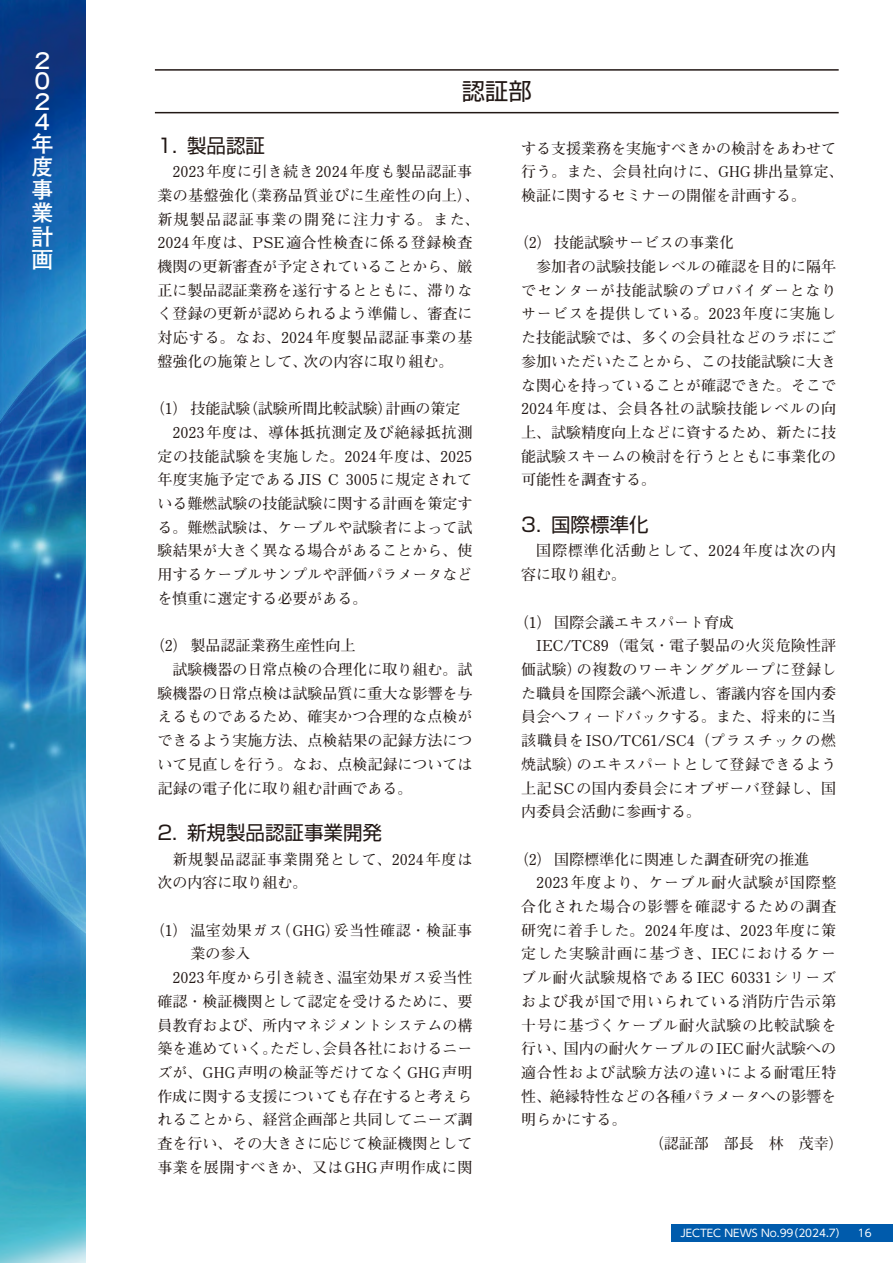
<style>
.page{position:relative;width:893px;height:1263px;background:#fff}
.page>*{position:absolute;margin:0;border:0;box-sizing:border-box;transform-origin:0 0}
.t1{font:23.25px "Shin Go Pro";color:#221815}
.t2{font:700 22.5px/23.1px "Futo Go B101 Pr 6 N";color:#fff;text-align:justify}
.t3{font:19.5px "Shin Go Pro";color:#221815}
.t4{font:700 15px/23.7px "Futo Min A101 Pro";color:#221815}
.t5{font:700 15px/23.7px "Futo Min A101 Pro";letter-spacing:.05em;color:#221815}
.t6{font:700 15px "Futo Min A101 Pro";letter-spacing:.055em;color:#221815}
.t7{font:700 15px/23.7px "Futo Min A101 Pro";letter-spacing:.02em;color:#221815}
.t8{font:700 15px/23.7px "Futo Min A101 Pro";letter-spacing:.035em;color:#221815;text-align:center}
.t9{font:700 15px "Futo Min A101 Pro";letter-spacing:.045em;color:#221815}
.t10{font:700 15px/23.7px "Futo Min A101 Pro";letter-spacing:.025em;color:#221815}
.t11{font:700 15px "Futo Min A101 Pro";letter-spacing:.03em;color:#221815}
.t12{font:700 15px "Futo Min A101 Pro";letter-spacing:.06em;color:#221815}
.t13{font:700 15px "Futo Min A101 Pro";letter-spacing:.065em;color:#221815}
.t14{font:700 15px "Futo Min A101 Pro";letter-spacing:.09em;color:#221815}
.t15{font:10.5px "UD Shin Go Pro";color:#fff}
</style>
<div class="page">
<div style="left:672px;top:1225px;width:221px;height:17px;background:#005bac"></div>
<img style="left:0;top:0;width:85px;height:1263px">
<hr style="left:155px;top:69px;width:684px;height:2px;background:#221815">
<hr style="left:155px;top:112px;width:684px;height:1px;background:#221815">
<h2 class="t2" style="left:31px;top:50px;width:20px;line-height:20.2px">２<br>０<br>２<br>４</h2>
<h2 class="t2" style="left:31px;top:131px;width:23px">年度事業計画</h2>
<h1 class="t1" style="left:462px;top:72px;width:71px">認証部</h1>
<h3 class="t3" style="left:187px;top:129px;width:79px">製品認証</h3>
<h3 class="t3" style="left:157px;top:129px;width:21px">1.</h3>
<p class="t10" style="left:242px;top:158px;width:239px;text-indent:-69px">2023年度に引き続き2024年度も製品認証事（業務品質並びに生産性の向上、(</p>
<p class="t4" style="left:157px;top:182px;width:93px">業の基盤強化</p>
<p class="t14" style="left:157px;top:207px;width:324px">新規製品認証事業の開発に注力する。また、</p>
<p class="t8" style="left:157px;top:229px;width:316px">2024年度は、PSE適合性検査に係る登録検査</p>
<p class="t4" style="left:157px;top:253px;width:317px">機関の更新審査が予定されていることから、厳</p>
<p class="t4" style="left:157px;top:276px;width:317px">正に製品認証業務を遂行するとともに、滞りな</p>
<p class="t4" style="left:157px;top:300px;width:317px">く登録の更新が認められるよう準備し、審査に</p>
<p class="t5" style="left:157px;top:324px;width:317px">対応する。なお、2024年度製品認証事業の基</p>
<p class="t4" style="left:304px;top:348px;width:152px">次の内容に取り組む。</p>
<p class="t4" style="left:157px;top:348px;width:151px">盤強化の施策として、</p>
<p class="t4" style="left:150px;top:395px;width:102px">（）1 技能試験</p>
<p class="t5" style="left:172px;top:419px;width:302px">2023年度は、導体抵抗測定及び絶縁抵抗測</p>
<p class="t5" style="left:157px;top:442px;width:316px">定の技能試験を実施した。2024年度は、2025</p>
<p class="t11" style="left:157px;top:468px;width:316px">年度実施予定であるJIS C 3005に規定されて</p>
<p class="t4" style="left:157px;top:490px;width:317px">いる難燃試験の技能試験に関する計画を策定す</p>
<p class="t4" style="left:157px;top:513px;width:317px">る。難燃試験は、ケーブルや試験者によって試</p>
<p class="t4" style="left:157px;top:537px;width:317px">験結果が大きく異なる場合があることから、使</p>
<p class="t4" style="left:157px;top:561px;width:317px">用するケーブルサンプルや評価パラメータなど</p>
<p class="t4" style="left:157px;top:585px;width:211px">を慎重に選定する必要がある。</p>
<p class="t4" style="left:150px;top:632px;width:207px">（）2 製品認証業務生産性向上</p>
<p class="t4" style="left:172px;top:656px;width:302px">試験機器の日常点検の合理化に取り組む。試</p>
<p class="t4" style="left:157px;top:679px;width:317px">験機器の日常点検は試験品質に重大な影響を与</p>
<p class="t4" style="left:157px;top:703px;width:317px">えるものであるため、確実かつ合理的な点検が</p>
<p class="t4" style="left:157px;top:727px;width:317px">できるよう実施方法、点検結果の記録方法につ</p>
<p class="t4" style="left:157px;top:750px;width:317px">いて見直しを行う。なお、点検記録については</p>
<p class="t4" style="left:157px;top:774px;width:257px">記録の電子化に取り組む計画である。</p>
<h3 class="t3" style="left:187px;top:817px;width:196px">新規製品認証事業開発</h3>
<p class="t4" style="left:243px;top:395px;width:152px">（試験所間比較試験）</p>
<p class="t4" style="left:385px;top:395px;width:76px">計画の策定</p>
<h3 class="t3" style="left:157px;top:817px;width:21px">2.</h3>
<p class="t5" style="left:157px;top:845px;width:317px;text-indent:15px">新規製品認証事業開発として、2024年度は次の内容に取り組む。</p>
<p class="t8" style="left:334px;top:916px;width:140px">妥当性確認・検証事</p>
<p class="t8" style="left:150px;top:916px;width:135px">（）1 温室効果ガス業の参入</p>
<p class="t4" style="left:276px;top:916px;width:66px">（GHG）</p>
<p class="t4" style="left:172px;top:964px;width:171px">2023年度から引き続き、</p>
<p class="t4" style="left:157px;top:987px;width:317px">確認・検証機関として認定を受けるために、要</p>
<p class="t4" style="left:157px;top:1011px;width:317px">員教育および、所内マネジメントシステムの構</p>
<p class="t4" style="left:322px;top:1035px;width:152px">会員各社におけるニー</p>
<p class="t4" style="left:337px;top:964px;width:137px">温室効果ガス妥当性</p>
<p class="t4" style="left:157px;top:1035px;width:317px">築を進めていく。<br>ズが、GHG声明の検証等だけてなくGHG声明作成に関する支援についても存在すると考えられることから、経営企画部と共同してニーズ調査を行い、その大きさに応じて検証機関として事業を展開すべきか、又はGHG声明作成に関</p>
<p class="t4" style="left:270px;top:1035px;width:61px">ただし、</p>
<p class="t4" style="left:521px;top:134px;width:324px">する支援業務を実施すべきかの検討をあわせて行う。また、会員社向けに、GHG排出量算定、検証に関するセミナーの開催を計画する。</p>
<p class="t4" style="left:514px;top:229px;width:222px">（）2 技能試験サービスの事業化</p>
<p class="t4" style="left:536px;top:253px;width:301px">参加者の試験技能レベルの確認を目的に隔年</p>
<p class="t6" style="left:521px;top:278px;width:317px">でセンターが技能試験のプロバイダーとなり</p>
<p class="t5" style="left:521px;top:300px;width:317px">サービスを提供している。2023年度に実施し</p>
<p class="t4" style="left:521px;top:324px;width:316px">た技能試験では、多くの会員社などのラボにご</p>
<p class="t4" style="left:521px;top:348px;width:316px">参加いただいたことから、この技能試験に大き</p>
<p class="t4" style="left:521px;top:371px;width:316px">な関心を持っていることが確認できた。そこで</p>
<p class="t9" style="left:521px;top:397px;width:316px">2024年度は、会員各社の試験技能レベルの向</p>
<p class="t4" style="left:521px;top:419px;width:316px">上、試験精度向上などに資するため、新たに技</p>
<p class="t4" style="left:521px;top:442px;width:316px">能試験スキームの検討を行うとともに事業化の</p>
<p class="t4" style="left:521px;top:466px;width:136px">可能性を調査する。</p>
<h3 class="t3" style="left:551px;top:509px;width:99px">国際標準化</h3>
<h3 class="t3" style="left:521px;top:509px;width:21px">3.</h3>
<p class="t5" style="left:521px;top:537px;width:317px;text-indent:15px">国際標準化活動として、2024年度は次の内容に取り組む。</p>
<p class="t4" style="left:514px;top:608px;width:222px">（）1 国際会議エキスパート育成</p>
<p class="t4" style="left:536px;top:632px;width:302px">IEC/TC89（電気・電子製品の火災危険性評</p>
<p class="t7" style="left:577px;top:656px;width:261px">の複数のワーキンググループに登録し</p>
<p class="t4" style="left:521px;top:656px;width:62px">価試験）</p>
<p class="t4" style="left:521px;top:679px;width:316px">た職員を国際会議へ派遣し、審議内容を国内委</p>
<p class="t4" style="left:521px;top:703px;width:316px">員会へフィードバックする。また、将来的に当</p>
<p class="t12" style="left:521px;top:729px;width:316px">該職員をISO/TC61/SC （4 プラスチックの燃</p>
<p class="t7" style="left:577px;top:750px;width:261px">のエキスパートとして登録できるよう</p>
<p class="t7" style="left:521px;top:750px;width:316px">焼試験）<br>上記SCの国内委員会にオブザーバ登録し、国内委員会活動に参画する。</p>
<p class="t4" style="left:514px;top:845px;width:297px">（）2 国際標準化に関連した調査研究の推進</p>
<p class="t9" style="left:536px;top:871px;width:302px">2023年度より、ケーブル耐火試験が国際整</p>
<p class="t6" style="left:521px;top:895px;width:317px">合化された場合の影響を確認するための調査</p>
<p class="t8" style="left:521px;top:916px;width:317px">研究に着手した。2024年度は、2023年度に策</p>
<p class="t13" style="left:521px;top:942px;width:316px">定した実験計画に基づき、IECにおけるケー</p>
<p class="t11" style="left:731px;top:966px;width:107px">60331シリーズ</p>
<p class="t6" style="left:521px;top:966px;width:205px">ブル耐火試験規格であるIEC</p>
<p class="t6" style="left:521px;top:989px;width:317px">および我が国で用いられている消防庁告示第</p>
<p class="t6" style="left:521px;top:1013px;width:317px">十号に基づくケーブル耐火試験の比較試験を</p>
<p class="t4" style="left:564px;top:1035px;width:274px">国内の耐火ケーブルのIEC耐火試験への</p>
<p class="t4" style="left:521px;top:1035px;width:47px">行い、</p>
<p class="t6" style="left:521px;top:1060px;width:317px">適合性および試験方法の違いによる耐電圧特</p>
<p class="t4" style="left:521px;top:1082px;width:316px">性、絶縁特性などの各種パラメータへの影響を</p>
<p class="t4" style="left:521px;top:1106px;width:107px">明らかにする。</p>
<p class="t4" style="left:649px;top:1130px;width:196px">（認証部　部長　林　茂幸(</p>
<p class="t15" style="left:788px;top:1225px;width:60px">)2024.7(</p>
<p class="t15" style="left:680px;top:1225px;width:115px">JECTEC NEWS No.99</p>
<p class="t15" style="left:858px;top:1225px;width:15px">16</p>
</div>
